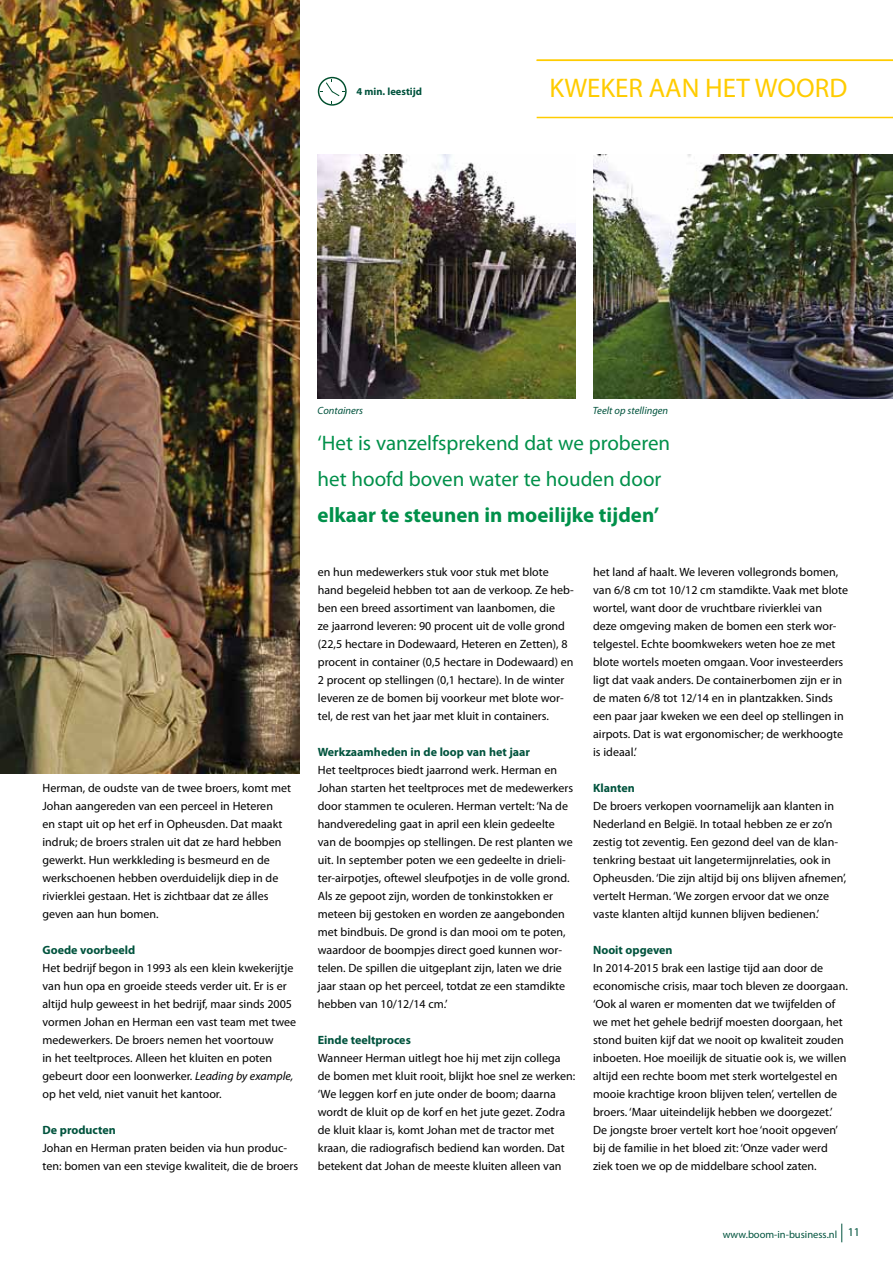
<style>
.page{position:relative;width:893px;height:1263px;background:#fff}
.page>*{position:absolute;margin:0;border:0;box-sizing:border-box;transform-origin:0 0}
.t1{font:27px "Myriad Pro";color:#fc0}
.t2{font:21px/36px "Myriad Pro";color:#00904a}
.t3{font:700 21px "Myriad Pro";color:#00904a}
.t4{font:12px/18px "Myriad Pro";color:#000}
.t5{font:700 12px "Myriad Pro";color:#00533d}
.t6{font:italic 10.5px "Myriad Pro";color:#00533d}
.t7{font:10.5px "Myriad Pro";color:#00533d}
.t8{font:700 10.5px "Myriad Pro";color:#00533d}
.s1{font-style:italic}
</style>
<div class="page">
<svg style="left:841px;top:1223px;width:1px;height:19px"></svg>
<svg style="left:318px;top:77px;width:29px;height:29px"></svg>
<img style="left:0;top:0;width:300px;height:774px">
<hr style="left:537px;top:117px;width:356px;height:1px;background:#fc0">
<hr style="left:537px;top:60px;width:356px;height:1px;background:#fc0">
<img style="left:318px;top:154px;width:257px;height:245px">
<img style="left:593px;top:154px;width:300px;height:245px">
<p class="t8" style="left:357px;top:84px;width:67px">4 min. leestijd</p>
<h1 class="t1" style="left:549px;top:71px;width:299px">KWEKER AAN HET WOORD</h1>
<p class="t4" style="left:43px;top:779px;width:250px">Herman, de oudste van de twee broers, komt met Johan aangereden van een perceel in Heteren<br>en stapt uit op het erf in Opheusden. Dat maakt indruk; de broers stralen uit dat ze hard hebben gewerkt. Hun werkkleding is besmeurd en de werkschoenen hebben overduidelijk diep in de rivierklei gestaan. Het is zichtbaar dat ze álles geven aan hun bomen.</p>
<p class="t5" style="left:43px;top:942px;width:94px">Goede voorbeeld</p>
<p class="t4" style="left:43px;top:959px;width:255px">Het bedrijf begon in 1993 als een klein kwekerijtje van hun opa en groeide steeds verder uit. Er is er altijd hulp geweest in het bedrijf, maar sinds 2005 vormen Johan en Herman een vast team met twee medewerkers. De broers nemen het voortouw<br>in het teeltproces. Alleen het kluiten en poten gebeurt door een loonwerker. <span class="s1">Leading by example, </span>op het veld, niet vanuit het kantoor.</p>
<p class="t5" style="left:43px;top:1122px;width:75px">De producten</p>
<p class="t4" style="left:43px;top:1139px;width:257px">Johan en Herman praten beiden via hun produc&shy;ten: bomen van een stevige kwaliteit, die de broers</p>
<p class="t6" style="left:318px;top:404px;width:47px">Containers</p>
<p class="t6" style="left:593px;top:404px;width:77px">Teelt op stellingen</p>
<h2 class="t2" style="left:318px;top:425px;width:354px">‘Het is vanzelfsprekend dat we proberen het hoofd boven water te houden door</h2>
<h2 class="t3" style="left:318px;top:501px;width:343px">elkaar te steunen in moeilijke tijden’</h2>
<p class="t4" style="left:318px;top:563px;width:258px">en hun medewerkers stuk voor stuk met blote hand begeleid hebben tot aan de verkoop. Ze heb&shy;ben een breed assortiment van laanbomen, die<br>ze jaarrond leveren: 90 procent uit de volle grond (22,5 hectare in Dodewaard, Heteren en Zetten), 8 procent in container (0,5 hectare in Dodewaard) en 2 procent op stellingen (0,1 hectare). In de winter leveren ze de bomen bij voorkeur met blote wor&shy;tel, de rest van het jaar met kluit in containers.</p>
<p class="t5" style="left:318px;top:744px;width:214px">Werkzaamheden in de loop van het jaar</p>
<p class="t4" style="left:318px;top:761px;width:257px">Het teeltproces biedt jaarrond werk. Herman en Johan starten het teeltproces met de medewerkers door stammen te oculeren. Herman vertelt: ‘Na de handveredeling gaat in april een klein gedeelte van de boompjes op stellingen. De rest planten we uit. In september poten we een gedeelte in drieli&shy;ter-airpotjes, oftewel sleufpotjes in de volle grond.<br>Als ze gepoot zijn, worden de tonkinstokken er meteen bij gestoken en worden ze aangebonden met bindbuis. De grond is dan mooi om te poten, waardoor de boompjes direct goed kunnen wor&shy;telen. De spillen die uitgeplant zijn, laten we drie jaar staan op het perceel, totdat ze een stamdikte hebben van 10/12/14 cm.’</p>
<p class="t5" style="left:318px;top:1032px;width:95px">Einde teeltproces</p>
<p class="t4" style="left:318px;top:1049px;width:259px">Wanneer Herman uitlegt hoe hij met zijn collega de bomen met kluit rooit, blijkt hoe snel ze werken: ‘We leggen korf en jute onder de boom; daarna wordt de kluit op de korf en het jute gezet. Zodra de kluit klaar is, komt Johan met de tractor met kraan, die radiografisch bediend kan worden. Dat betekent dat Johan de meeste kluiten alleen van</p>
<p class="t4" style="left:593px;top:563px;width:256px">het land af haalt. We leveren vollegronds bomen, van 6/8 cm tot 10/12 cm stamdikte. Vaak met blote wortel, want door de vruchtbare rivierklei van deze omgeving maken de bomen een sterk wor&shy;telgestel. Echte boomkwekers weten hoe ze met blote wortels moeten omgaan. Voor investeerders ligt dat vaak anders. De containerbomen zijn er in de maten 6/8 tot 12/14 en in plantzakken. Sinds een paar jaar kweken we een deel op stellingen in airpots. Dat is wat ergonomischer; de werkhoogte is ideaal.’</p>
<p class="t5" style="left:593px;top:780px;width:43px">Klanten</p>
<p class="t4" style="left:593px;top:797px;width:255px">De broers verkopen voornamelijk aan klanten in Nederland en België. In totaal hebben ze er zo’n zestig tot zeventig. Een gezond deel van de klan&shy;tenkring bestaat uit langetermijnrelaties, ook in Opheusden. ‘Die zijn altijd bij ons blijven afnemen’, vertelt Herman. ‘We zorgen ervoor dat we onze vaste klanten altijd kunnen blijven bedienen.’</p>
<p class="t5" style="left:593px;top:942px;width:81px">Nooit opgeven</p>
<p class="t4" style="left:593px;top:959px;width:256px">In 2014-2015 brak een lastige tijd aan door de economische crisis, maar toch bleven ze doorgaan. ‘Ook al waren er momenten dat we twijfelden of we met het gehele bedrijf moesten doorgaan, het stond buiten kijf dat we nooit op kwaliteit zouden inboeten. Hoe moeilijk de situatie ook is, we willen altijd een rechte boom met sterk wortelgestel en mooie krachtige kroon blijven telen’, vertellen de broers. ‘Maar uiteindelijk hebben we doorgezet.’ De jongste broer vertelt kort hoe ‘nooit opgeven’ bij de familie in het bloed zit: ‘Onze vader werd ziek toen we op de middelbare school zaten.</p>
<p class="t7" style="left:723px;top:1228px;width:139px">www.boom-in-business.nl <sup>11</sup></p>
</div>
